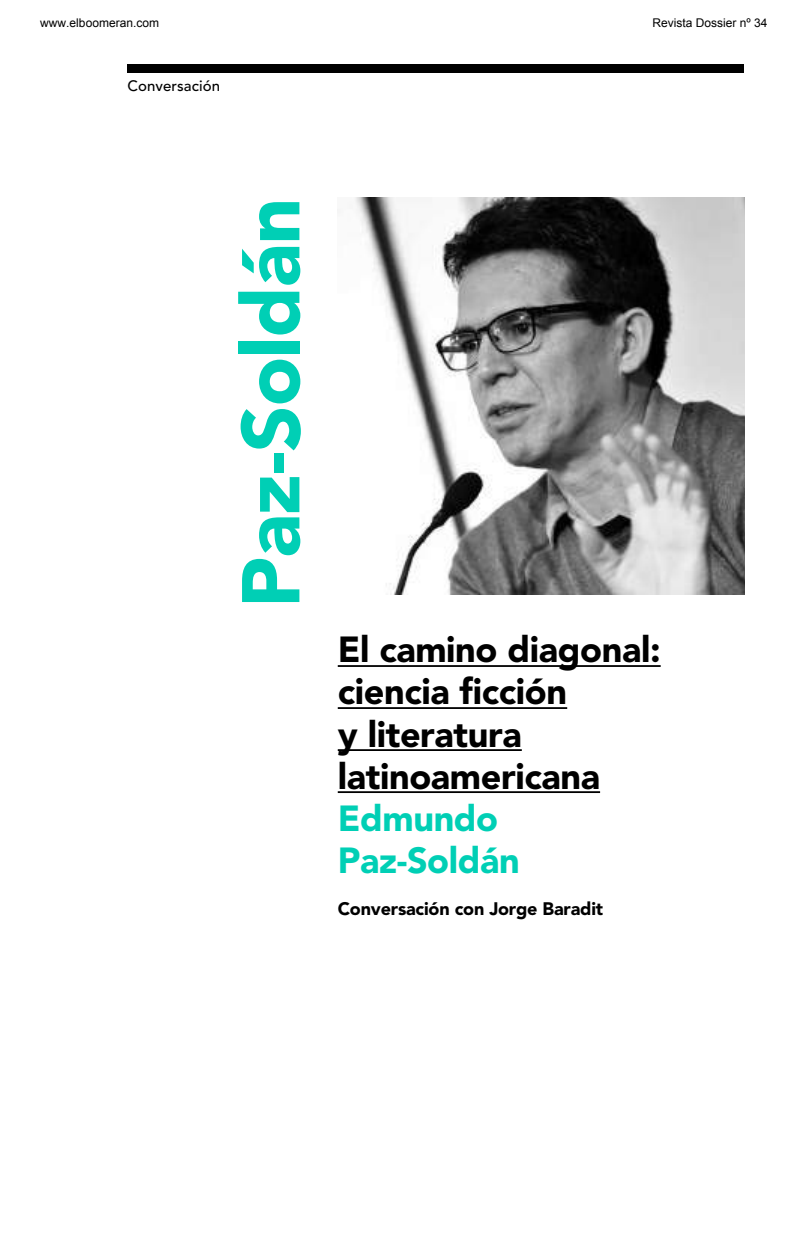
<style>
.page{position:relative;width:808px;height:1234px;background:#fff}
.page>*{position:absolute;margin:0;border:0;box-sizing:border-box;transform-origin:0 0}
.t1{font:900 81px "Avenir LT Std";letter-spacing:-.01em;color:#00cfb5}
.t2{font:900 36px/42px "Avenir LT Std";letter-spacing:-.01em;color:#000}
.t3{font:900 36px/42px "Avenir LT Std";letter-spacing:-.01em;color:#00cfb5}
.t4{font:900 18px "Avenir LT Std";letter-spacing:-.01em;color:#000}
.t5{font:500 15px "Avenir LT Std";letter-spacing:.005em;color:#000}
.t6{font:12px "Arial";color:#000}
</style>
<div class="page">
<div style="left:128px;top:64px;width:616px;height:8px;background:#000"></div>
<hr style="left:338px;top:665px;width:323px;height:1px;background:#000">
<hr style="left:338px;top:707px;width:229px;height:1px;background:#000">
<hr style="left:338px;top:749px;width:184px;height:1px;background:#000">
<hr style="left:338px;top:791px;width:262px;height:1px;background:#000">
<img style="left:355px;top:198px;width:389px;height:396px">
<p class="t6" style="left:40px;top:15px;width:120px">www.elboomeran.com</p>
<p class="t6" style="left:652px;top:15px;width:117px">Revista Dossier nº 34</p>
<p class="t5" style="left:128px;top:77px;width:94px">Conversación</p>
<h1 class="t1" style="left:222px;top:607px;width:411px;rotate:-90deg">Paz-Soldán</h1>
<p class="t2" style="left:338px;top:628px;width:324px">El camino diagonal: ciencia ficción<br>y literatura latinoamericana</p>
<p class="t3" style="left:338px;top:796px;width:184px">Edmundo<br>Paz-Soldán</p>
<p class="t4" style="left:338px;top:897px;width:267px">Conversación con Jorge Baradit</p>
</div>
